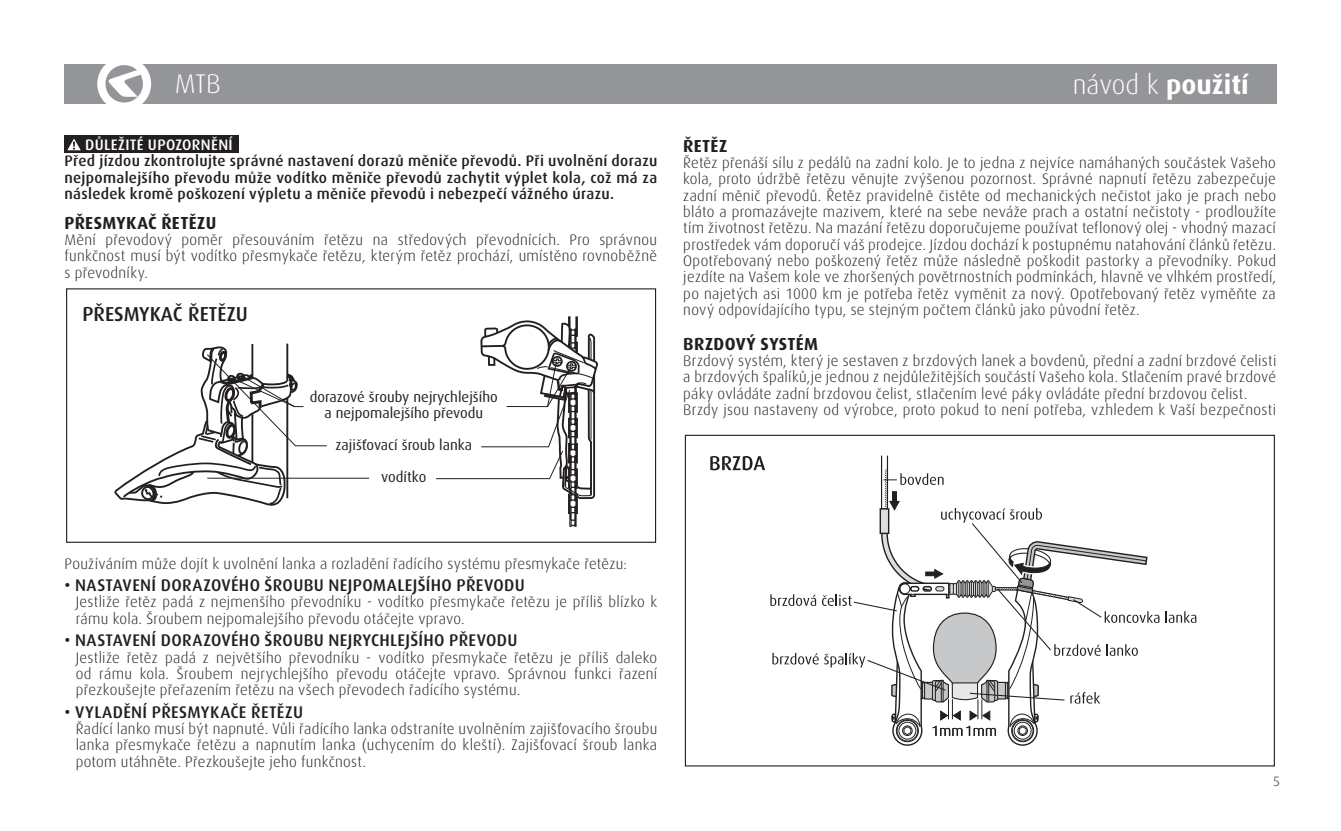
<style>
.page{position:relative;width:1341px;height:831px;background:#fff}
.page>*{position:absolute;margin:0;border:0;box-sizing:border-box;transform-origin:0 0}
.t1{font:700 27px "Dax CE";color:#fff}
.t2{font:300 27px "Dax CE";color:#fff}
.t3{font:500 20.25px "Dax CE";color:#231f20}
.t4{font:700 17.55px "Dax CE";letter-spacing:.02em;color:#231f20}
.t5{font:500 16.88px "Dax CE";letter-spacing:.02em;color:#231f20}
.t6{font:300 15.3px/16.2px "Dax CE";letter-spacing:.02em;color:#231f20;text-align:justify}
.t7{font:500 15.3px/16.2px "Dax CE";letter-spacing:.02em;color:#231f20;text-align:justify}
.t8{font:500 15.3px "Dax CE";letter-spacing:.02em;color:#fff}
.t9{font:14.62px/15.8px "Dax CE";color:#231f20;text-align:center}
.t10{font:300 13.5px "Dax CE";color:#231f20}
.s1{font-weight:300}
</style>
<div class="page">
<hr style="left:207px;top:478px;width:162px;height:1px;background:#231f20">
<svg style="left:114px;top:343px;width:213px;height:163px"></svg>
<svg style="left:436px;top:316px;width:161px;height:211px"></svg>
<div style="left:66px;top:288px;width:590px;height:255px;border:1px solid #231f20"></div>
<svg style="left:1165px;top:611px;width:31px;height:12px"></svg>
<svg style="left:710px;top:456px;width:449px;height:311px"></svg>
<div style="left:64px;top:135px;width:175px;height:17px;background:#231f20"></div>
<svg style="left:67px;top:138px;width:14px;height:12px"></svg>
<div style="left:64px;top:64px;width:1212px;height:40px;background:#939598"></div>
<svg style="left:97px;top:64px;width:54px;height:40px"></svg>
<h1 class="t2" style="left:175px;top:71px;width:47px">MTB</h1>
<h1 class="t1" style="left:1073px;top:76px;width:177px"><span class="s1">návod k</span> použití</h1>
<p class="t8" style="left:85px;top:137px;width:149px">DŮLEŽITÉ UPOZORNĚNÍ</p>
<p class="t7" style="left:64px;top:154px;width:594px">Před jízdou zkontrolujte správné nastavení dorazů měniče převodů. Při uvolnění dorazu nejpomalejšího převodu může vodítko měniče převodů zachytit výplet kola, což má za následek kromě poškození výpletu a měniče převodů i nebezpečí vážného úrazu.</p>
<p class="t4" style="left:64px;top:216px;width:153px">PŘESMYKAČ ŘETĚZU</p>
<p class="t6" style="left:64px;top:232px;width:594px">Mění převodový poměr přesouváním řetězu na středových převodnících. Pro správnou funkčnost musí být vodítko přesmykače řetězu, kterým řetěz prochází, umístěno rovnoběžně s převodníky.</p>
<h2 class="t3" style="left:82px;top:304px;width:167px">PŘESMYKAČ ŘETĚZU</h2>
<p class="t9" style="left:310px;top:389px;width:190px">dorazové šrouby nejrychlejšího a nejpomalejšího převodu</p>
<p class="t9" style="left:335px;top:437px;width:138px">zajišťovací šroub lanka</p>
<p class="t9" style="left:381px;top:469px;width:47px">vodítko</p>
<p class="t4" style="left:683px;top:140px;width:46px">ŘETĚZ</p>
<p class="t6" style="left:683px;top:155px;width:594px">Řetěz přenáší sílu z pedálů na zadní kolo. Je to jedna z nejvíce namáhaných součástek Vašeho kola, proto údržbě řetězu věnujte zvýšenou pozornost. Správné napnutí řetězu zabezpečuje zadní měnič převodů. Řetěz pravidelně čistěte od mechanických nečistot jako je prach nebo bláto a promazávejte mazivem, které na sebe neváže prach a ostatní nečistoty - prodloužíte tím životnost řetězu. Na mazání řetězu doporučujeme používat teflonový olej - vhodný mazací prostředek vám doporučí váš prodejce. Jízdou dochází k postupnému natahování článků řetězu.<br>Opotřebovaný nebo poškozený řetěz může následně poškodit pastorky a převodníky. Pokud jezdíte na Vašem kole ve zhoršených povětrnostních podmínkách, hlavně ve vlhkém prostředí, po najetých asi 1000 km je potřeba řetěz vyměnit za nový. Opotřebovaný řetěz vyměňte za nový odpovídajícího typu, se stejným počtem článků jako původní řetěz.</p>
<p class="t4" style="left:683px;top:338px;width:136px">BRZDOVÝ SYSTÉM</p>
<p class="t6" style="left:683px;top:353px;width:595px;text-align:left">Brzdový systém, který je sestaven z brzdových lanek a bovdenů, přední a zadní brzdové čelisti a brzdových špalíků,je jednou z nejdůležitějších součástí Vašeho kola. Stlačením pravé brzdové páky ovládáte zadní brzdovou čelist, stlačením levé páky ovládáte přední brzdovou čelist.<br>Brzdy jsou nastaveny od výrobce, proto pokud to není potřeba, vzhledem k Vaší bezpečnosti</p>
<p class="t6" style="left:64px;top:556px;width:564px">Používáním může dojít k uvolnění lanka a rozladění řadícího systému přesmykače řetězu:</p>
<p class="t5" style="left:64px;top:577px;width:462px">• NASTAVENÍ DORAZOVÉHO ŠROUBU NEJPOMALEJŠÍHO PŘEVODU</p>
<p class="t6" style="left:76px;top:595px;width:583px">Jestliže řetěz padá z nejmenšího převodníku - vodítko přesmykače řetězu je příliš blízko k rámu kola. Šroubem nejpomalejšího převodu otáčejte vpravo.</p>
<p class="t5" style="left:64px;top:632px;width:455px">• NASTAVENÍ DORAZOVÉHO ŠROUBU NEJRYCHLEJŠÍHO PŘEVODU</p>
<p class="t6" style="left:76px;top:650px;width:583px">Jestliže řetěz padá z největšího převodníku - vodítko přesmykače řetězu je příliš daleko od rámu kola. Šroubem nejrychlejšího převodu otáčejte vpravo. Správnou funkci řazení přezkoušejte přeřazením řetězu na všech převodech řadícího systému.</p>
<p class="t5" style="left:64px;top:703px;width:240px">• VYLADĚNÍ PŘESMYKAČE ŘETĚZU</p>
<p class="t6" style="left:76px;top:721px;width:583px">Řadící lanko musí být napnuté. Vůli řadícího lanka odstraníte uvolněním zajišťovacího šroubu lanka přesmykače řetězu a napnutím lanka (uchycením do kleští). Zajišťovací šroub lanka potom utáhněte. Přezkoušejte jeho funkčnost.</p>
<p class="t10" style="left:1273px;top:775px;width:8px">5</p>
</div>
